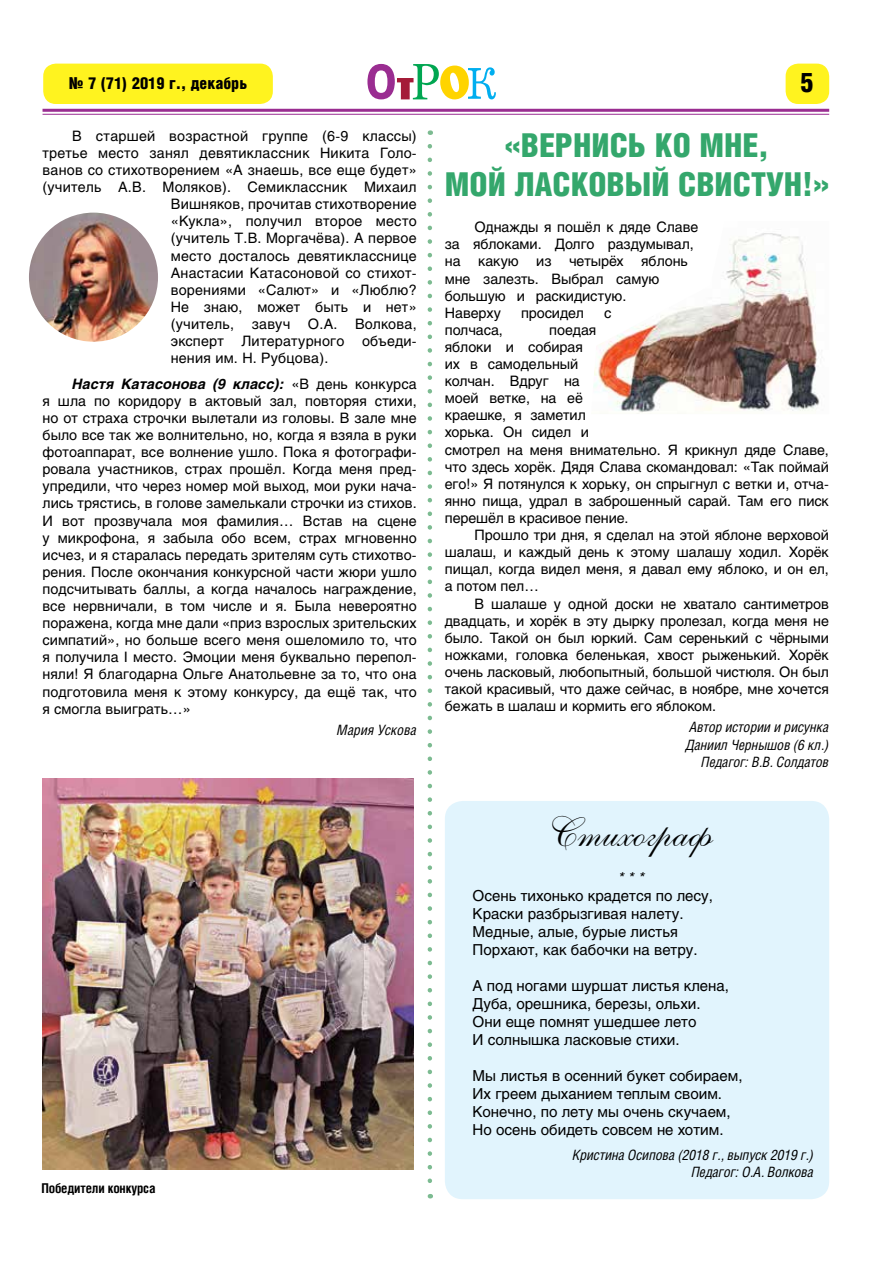
<style>
.page{position:relative;width:893px;height:1263px;background:#fff}
.page>*{position:absolute;margin:0;border:0;box-sizing:border-box;transform-origin:0 0}
.t1{font:41.4px "Anastasia Script C";color:#000}
.t2{font:33px/39.6px "Helios Cond Black C";color:#34a76c;text-align:center}
.t3{font:27px "Helios Cond Black C";color:#000}
.t4{font:16.5px "Helios Cond Black C";color:#000}
.t5{font:15px/18px "Helios C";color:#000}
.t6{font:italic 15px "Helios C";color:#000}
.t7{font:14.25px/17.1px "Helios C";letter-spacing:-.005em;color:#000;text-align:justify}
.t8{font:14.25px "Helios C";letter-spacing:.015em;color:#000}
.t9{font:italic 14.25px/17.1px "Helios Cond C";letter-spacing:-.01em;color:#000;text-align:right}
.t10{font:700 13.5px "Helios Cond C";letter-spacing:-.01em;color:#000}
.s1{font-weight:700;font-style:italic}
</style>
<div class="page">
<div style="left:43px;top:64px;width:230px;height:40px;background:#fff31f;border-radius:13px"></div>
<hr style="left:43px;top:109px;width:786px;height:3px;background:#9a2d91">
<hr style="left:43px;top:114px;width:786px;height:1px;background:#9a2d91">
<img style="left:43px;top:779px;width:324px;height:390px">
<img style="left:29px;top:213px;width:129px;height:129px;border-radius:65px">
<svg style="left:367px;top:64px;width:463px;height:1134px"></svg>
<p class="t4" style="left:69px;top:74px;width:180px">№ 7 (71) 2019 г., декабрь</p>
<h3 class="t3" style="left:800px;top:67px;width:15px">5</h3>
<p class="t8" style="left:72px;top:127px;width:346px">В старшей возрастной группе (6-9 классы)</p>
<p class="t8" style="left:43px;top:144px;width:376px">третье место занял девятиклассник Никита Голо-</p>
<p class="t8" style="left:43px;top:161px;width:376px">ванов со стихотворением «А знаешь, все еще будет»</p>
<p class="t8" style="left:43px;top:179px;width:376px">(учитель А.В. Моляков). Семиклассник Михаил</p>
<p class="t8" style="left:171px;top:196px;width:247px">Вишняков, прочитав стихотворение</p>
<p class="t8" style="left:171px;top:213px;width:247px">«Кукла», получил второе место</p>
<p class="t8" style="left:171px;top:230px;width:247px">(учитель Т.В. Моргачёва). А первое</p>
<p class="t8" style="left:171px;top:247px;width:247px">место досталось девятикласснице</p>
<p class="t8" style="left:171px;top:264px;width:247px">Анастасии Катасоновой со стихот-</p>
<p class="t8" style="left:171px;top:281px;width:247px">ворениями «Салют» и «Люблю?</p>
<p class="t8" style="left:171px;top:298px;width:247px">Не знаю, может быть и нет»</p>
<p class="t8" style="left:171px;top:315px;width:247px">(учитель, завуч О.А. Волкова,</p>
<p class="t8" style="left:171px;top:332px;width:247px">эксперт Литературного объеди-</p>
<p class="t8" style="left:171px;top:350px;width:159px">нения им. Н. Рубцова).</p>
<p class="t7" style="left:42px;top:375px;width:376px;text-indent:30px"><span class="s1">Настя Катасонова (9 класс):</span> «В день конкурса я шла по коридору в актовый зал, повторяя стихи, но от страха строчки вылетали из головы. В зале мне было все так же волнительно, но, когда я взяла в руки фотоаппарат, все волнение ушло. Пока я фотографи&shy;ровала участников, страх прошёл. Когда меня пред&shy;упредили, что через номер мой выход, мои руки нача&shy;лись трястись, в голове замелькали строчки из стихов.<br>И вот прозвучала моя фамилия… Встав на сцене у микрофона, я забыла обо всем, страх мгновенно исчез, и я старалась передать зрителям суть стихотво&shy;рения. После окончания конкурсной части жюри ушло подсчитывать баллы, а когда началось награждение, все нервничали, в том числе и я. Была невероятно поражена, когда мне дали «приз взрослых зрительских симпатий», но больше всего меня ошеломило то, что я получила I место. Эмоции меня буквально перепол&shy;няли! Я благодарна Ольге Анатольевне за то, что она подготовила меня к этому конкурсу, да ещё так, что я смогла выиграть…»</p>
<p class="t9" style="left:337px;top:721px;width:81px">Мария Ускова</p>
<p class="t10" style="left:41px;top:1180px;width:116px">Победители конкурса</p>
<h2 class="t2" style="left:445px;top:125px;width:386px">«ВЕРНИСЬ КО МНЕ,<br>МОЙ ЛАСКОВЫЙ СВИСТУН!»</h2>
<p class="t7" style="left:445px;top:219px;width:255px;text-align:left;text-indent:30px">Однажды я пошёл к дяде Славе за яблоками. Долго раздумывал, на какую из четырёх яблонь мне залезть. Выбрал самую большую и раскидистую.<br>Наверху</p>
<p class="t7" style="left:521px;top:304px;width:65px">просидел</p>
<p class="t7" style="left:604px;top:304px;width:9px">с</p>
<p class="t7" style="left:445px;top:321px;width:386px;text-align:left;text-indent:104px">поедая<br>яблоки и собирая<br>их в самодельный<br>колчан. Вдруг на<br>моей ветке, на её<br>краешке, я заметил<br>хорька. Он сидел и<br>смотрел на меня внимательно. Я крикнул дяде Славе, что здесь хорёк. Дядя Слава скомандовал: «Так поймай его!» Я потянулся к хорьку, он спрыгнул с ветки и, отча&shy;янно пища, удрал в заброшенный сарай. Там его писк перешёл в красивое пение.</p>
<p class="t7" style="left:445px;top:526px;width:386px;text-indent:30px">Прошло три дня, я сделал на этой яблоне верховой шалаш, и каждый день к этому шалашу ходил. Хорёк пищал, когда видел меня, я давал ему яблоко, и он ел, а потом пел…</p>
<p class="t7" style="left:445px;top:595px;width:386px;text-indent:30px">В шалаше у одной доски не хватало сантиметров двадцать, и хорёк в эту дырку пролезал, когда меня не было. Такой он был юркий. Сам серенький с чёрными ножками, головка беленькая, хвост рыженький. Хорёк очень ласковый, любопытный, большой чистюля. Он был такой красивый, что даже сейчас, в ноябре, мне хочется бежать в шалаш и кормить его яблоком.</p>
<p class="t9" style="left:686px;top:718px;width:144px">Автор истории и рисунка<br>Даниил Чернышов (6 кл.)<br>Педагог: В.В. Солдатов</p>
<p class="t7" style="left:445px;top:321px;width:60px">полчаса,</p>
<h1 class="t1" style="left:543px;top:808px;width:164px">Стихограф</h1>
<p class="t6" style="left:619px;top:868px;width:28px">* * *</p>
<p class="t5" style="left:473px;top:886px;width:242px">Осень тихонько крадется по лесу,<br>Краски разбрызгивая налету.<br>Медные, алые, бурые листья<br>Порхают, как бабочки на ветру.</p>
<p class="t5" style="left:473px;top:976px;width:258px">А под ногами шуршат листья клена,<br>Дуба, орешника, березы, ольхи.<br>Они еще помнят ушедшее лето<br>И солнышка ласковые стихи.</p>
<p class="t5" style="left:473px;top:1066px;width:272px">Мы листья в осенний букет собираем, Их греем дыханием теплым своим.<br>Конечно, по лету мы очень скучаем, Но осень обидеть совсем не хотим.</p>
<p class="t9" style="left:572px;top:1146px;width:243px">Кристина Осипова (2018 г., выпуск 2019 г.)<br>Педагог: О.А. Волкова</p>
</div>
